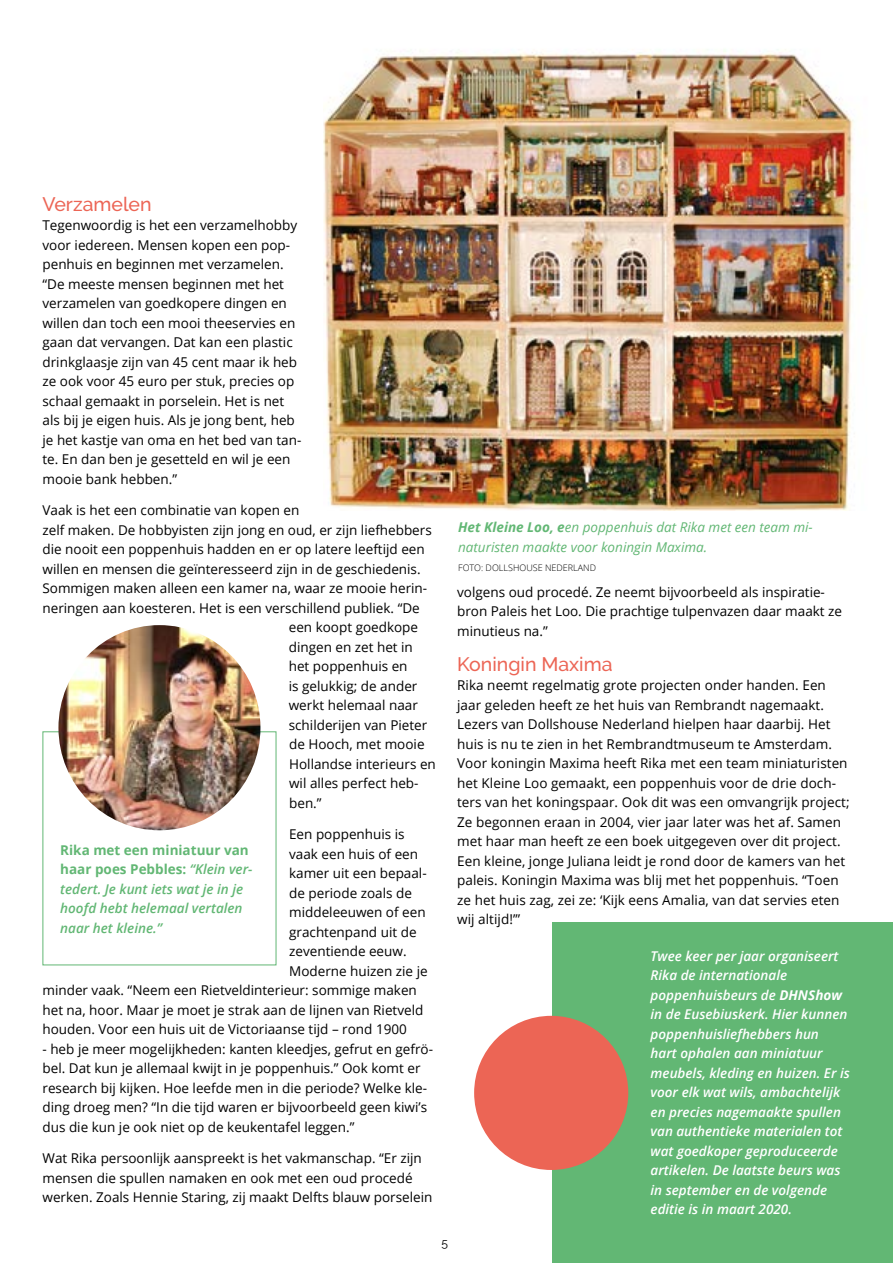
<style>
.page{position:relative;width:893px;height:1263px;background:#fff}
.page>*{position:absolute;margin:0;border:0;box-sizing:border-box;transform-origin:0 0}
.t1{font:500 19.5px "Raleway";color:#ec6555}
.t2{font:13.5px/19.5px "Open Sans";color:#000}
.t3{font:italic 600 13.5px/19.5px "Open Sans";color:#fff}
.t4{font:italic 600 13.5px/19.5px "Open Sans";color:#62b774}
.t5{font:italic 13.5px/19.5px "Open Sans";color:#62b774}
.t6{font:12px "Raleway";color:#000}
.t7{font:300 9px "Open Sans";color:#000}
.s1{font-weight:700;font-style:normal}
.s2{font-weight:700}
</style>
<div class="page">
<div style="left:553px;top:923px;width:340px;height:340px;background:#62b774"></div>
<img style="left:58px;top:625px;width:202px;height:205px">
<img style="left:323px;top:49px;width:531px;height:461px">
<div style="left:474px;top:1016px;width:154px;height:154px;background:#ec6555;border-radius:50%"></div>
<h1 class="t1" style="left:43px;top:193px;width:111px">Verzamelen</h1>
<p class="t2" style="left:43px;top:215px;width:260px">Tegenwoordig is het een verzamelhobby voor iedereen. Mensen kopen een pop&shy;penhuis en beginnen met verzamelen. “De meeste mensen beginnen met het verzamelen van goedkopere dingen en willen dan toch een mooi theeservies en gaan dat vervangen. Dat kan een plastic drinkglaasje zijn van 45 cent maar ik heb ze ook voor 45 euro per stuk, precies op schaal gemaakt in porselein. Het is net als bij je eigen huis. Als je jong bent, heb je het kastje van oma en het bed van tan&shy;te. En dan ben je gesetteld en wil je een mooie bank hebben.”</p>
<p class="t2" style="left:43px;top:500px;width:258px">Vaak is het een combinatie van kopen en</p>
<p class="t2" style="left:43px;top:520px;width:391px">zelf maken. De hobbyisten zijn jong en oud, er zijn liefhebbers</p>
<p class="t2" style="left:43px;top:539px;width:384px">die nooit een poppenhuis hadden en er op latere leeftijd een</p>
<p class="t2" style="left:43px;top:559px;width:380px">willen en mensen die geïnteresseerd zijn in de geschiedenis.</p>
<p class="t2" style="left:43px;top:578px;width:386px">Sommigen maken alleen een kamer na, waar ze mooie herin-</p>
<p class="t2" style="left:43px;top:598px;width:379px">neringen aan koesteren. Het is een verschillend publiek. “De</p>
<p class="t2" style="left:289px;top:617px;width:131px">een koopt goedkope</p>
<p class="t2" style="left:289px;top:637px;width:126px">dingen en zet het in</p>
<p class="t2" style="left:289px;top:656px;width:120px">het poppenhuis en</p>
<p class="t2" style="left:289px;top:676px;width:130px">is gelukkig; de ander</p>
<p class="t2" style="left:289px;top:695px;width:131px">werkt helemaal naar</p>
<p class="t2" style="left:289px;top:715px;width:140px">schilderijen van Pieter</p>
<p class="t2" style="left:289px;top:734px;width:137px">de Hooch, met mooie</p>
<p class="t2" style="left:289px;top:754px;width:148px">Hollandse interieurs en</p>
<p class="t2" style="left:289px;top:773px;width:131px">wil alles perfect heb-</p>
<p class="t2" style="left:289px;top:793px;width:34px">ben.”</p>
<p class="t2" style="left:289px;top:824px;width:117px">Een poppenhuis is</p>
<p class="t2" style="left:289px;top:844px;width:130px">vaak een huis of een</p>
<p class="t2" style="left:289px;top:863px;width:139px">kamer uit een bepaal-</p>
<p class="t2" style="left:289px;top:883px;width:124px">de periode zoals de</p>
<p class="t2" style="left:289px;top:902px;width:138px">middeleeuwen of een</p>
<p class="t2" style="left:289px;top:922px;width:129px">grachtenpand uit de</p>
<p class="t2" style="left:289px;top:941px;width:119px">zeventiende eeuw.</p>
<p class="t2" style="left:289px;top:961px;width:140px">Moderne huizen zie je</p>
<p class="t2" style="left:43px;top:980px;width:376px">minder vaak. “Neem een Rietveldinterieur: sommige maken</p>
<p class="t2" style="left:43px;top:1000px;width:382px">het na, hoor. Maar je moet je strak aan de lijnen van Rietveld</p>
<p class="t2" style="left:43px;top:1019px;width:366px">houden. Voor een huis uit de Victoriaanse tijd – rond 1900</p>
<p class="t2" style="left:43px;top:1038px;width:392px">- heb je meer mogelijkheden: kanten kleedjes, gefrut en gefrö&shy;bel. Dat kun je allemaal kwijt in je poppenhuis.” Ook komt er research bij kijken. Hoe leefde men in die periode? Welke kle&shy;ding droeg men? “In die tijd waren er bijvoorbeeld geen kiwi’s dus die kun je ook niet op de keukentafel leggen.”</p>
<p class="t2" style="left:43px;top:1148px;width:391px">Wat Rika persoonlijk aanspreekt is het vakmanschap. “Er zijn mensen die spullen namaken en ook met een oud procedé werken. Zoals Hennie Staring, zij maakt Delfts blauw porselein</p>
<p class="t4" style="left:60px;top:840px;width:194px"><span class="s1">Rika met een miniatuur van haar poes Pebbles:</span> “Klein ver&shy;tedert. Je kunt iets wat je in je hoofd hebt helemaal vertalen naar het kleine.”</p>
<p class="t5" style="left:458px;top:517px;width:356px"><span class="s2">Het Kleine Loo, e</span>en poppenhuis dat Rika met een team mi&shy;naturisten maakte voor koningin Maxima.</p>
<p class="t7" style="left:458px;top:562px;width:139px">FOTO: DOLLSHOUSE NEDERLAND</p>
<p class="t2" style="left:457px;top:582px;width:386px">volgens oud procedé. Ze neemt bijvoorbeeld als inspiratie&shy;bron Paleis het Loo. Die prachtige tulpenvazen daar maakt ze minutieus na.”</p>
<h1 class="t1" style="left:457px;top:652px;width:157px">Koningin Maxima</h1>
<p class="t2" style="left:457px;top:675px;width:394px">Rika neemt regelmatig grote projecten onder handen. Een jaar geleden heeft ze het huis van Rembrandt nagemaakt.<br>Lezers van Dollshouse Nederland hielpen haar daarbij. Het huis is nu te zien in het Rembrandtmuseum te Amsterdam.<br>Voor koningin Maxima heeft Rika met een team miniaturisten het Kleine Loo gemaakt, een poppenhuis voor de drie doch&shy;ters van het koningspaar. Ook dit was een omvangrijk project; Ze begonnen eraan in 2004, vier jaar later was het af. Samen met haar man heeft ze een boek uitgegeven over dit project.<br>Een kleine, jonge Juliana leidt je rond door de kamers van het paleis. Koningin Maxima was blij met het poppenhuis. “Toen ze het huis zag, zei ze: ‘Kijk eens Amalia, van dat servies eten wij altijd!’”</p>
<p class="t3" style="left:651px;top:946px;width:201px">Twee keer per jaar organiseert<br>Rika de internationale poppenhuisbeurs de <span class="s2">DHNShow </span>in de Eusebiuskerk. Hier kunnen poppenhuisliefhebbers hun<br>hart ophalen aan miniatuur meubels, kleding en huizen. Er is voor elk wat wils, ambachtelijk en precies nagemaakte spullen van authentieke materialen tot wat goedkoper geproduceerde artikelen. De laatste beurs was in september en de volgende editie is in maart 2020.</p>
<p class="t6" style="left:442px;top:1235px;width:8px">5</p>
</div>
